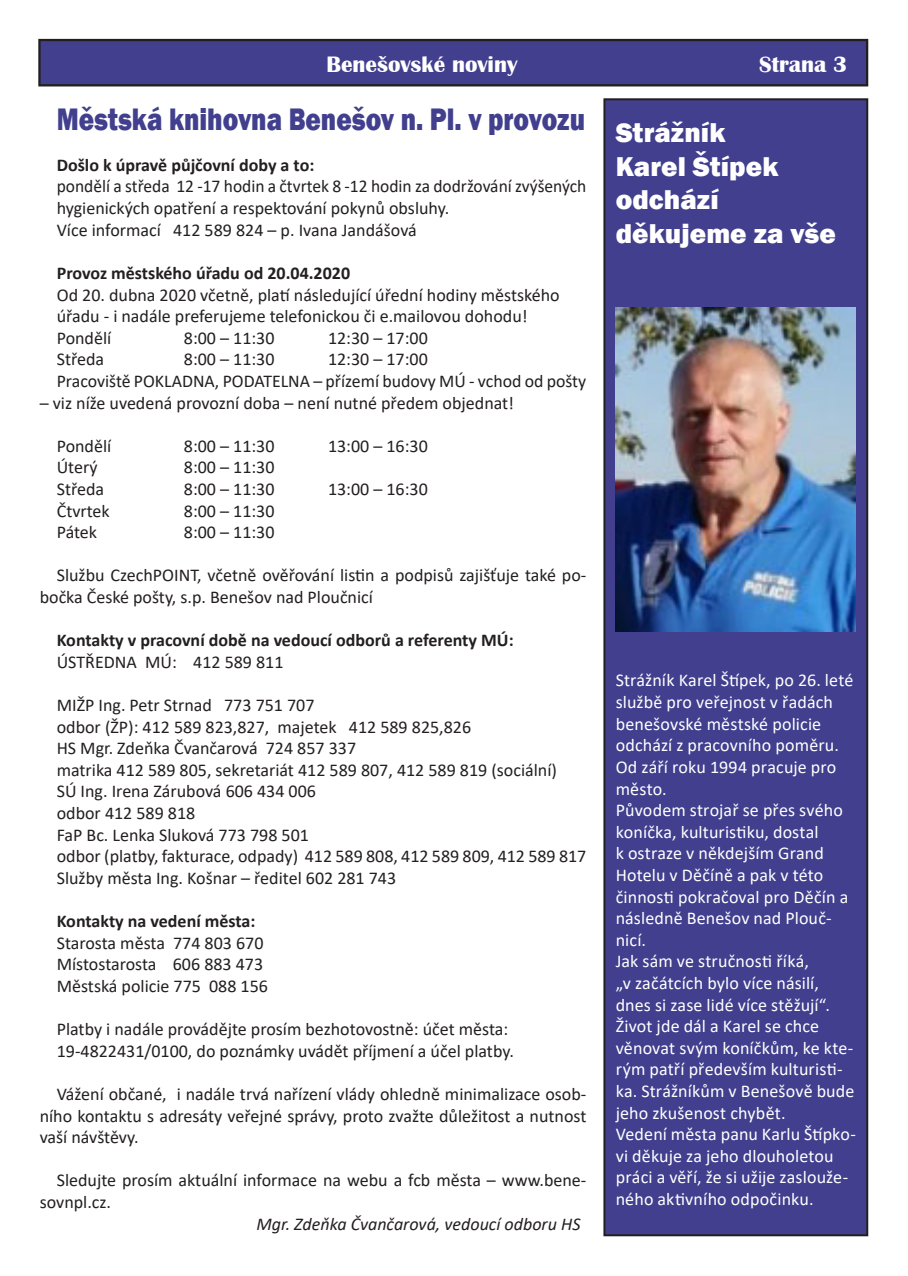
<style>
.page{position:relative;width:908px;height:1276px;background:#fff}
.page>*{position:absolute;margin:0;border:0;box-sizing:border-box;transform-origin:0 0}
.noviny{font:800 32px "Franklin Gothic";color:#413f8e;scale:.82 1}
.Titulek_do_sloupku{font:800 28px "Franklin Gothic";letter-spacing:.005em;color:#fff}
.hlavička{font:700 23px "Britannic";color:#fff}
.noviny-2{font:18px/21.6px "Calibri";color:#231f20}
.noviny_bílé_písmo{font:18px/21.6px "Calibri";letter-spacing:.01em;color:#fff}
.noviny-3{font:700 18px "Calibri";color:#231f20}
.noviny-4{font:italic 18px "Calibri";color:#231f20}
</style>
<div class="page">
<div style="left:39px;top:40px;width:827px;height:45px;background:#413f8e"></div>
<div style="left:38px;top:39px;width:829px;height:47px;border:2px solid #231f20"></div>
<div style="left:604px;top:99px;width:262px;height:1136px;background:#413f8e"></div>
<div style="left:603px;top:98px;width:264px;height:1138px;border:2px solid #231f20"></div>
<img style="left:615px;top:307px;width:240px;height:324px">
<p class="hlavička" style="left:326px;top:51px;width:192px">Benešovské noviny</p>
<p class="hlavička" style="left:758px;top:51px;width:90px">Strana 3</p>
<p class="noviny" style="left:57px;top:99px;width:645px">Městská knihovna Benešov n. Pl. v provozu</p>
<p class="noviny-3" style="left:57px;top:152px;width:259px">Došlo k úpravě půjčovní doby a to:</p>
<p class="noviny-2" style="left:57px;top:175px;width:531px">pondělí a středa 12 -17 hodin a čtvrtek 8 -12 hodin za dodržování zvýšených</p>
<p class="noviny-2" style="left:57px;top:197px;width:394px">hygienických opatření a respektování pokynů obsluhy.</p>
<p class="noviny-2" style="left:57px;top:218px;width:361px">Více informací 412 589 824 – p. Ivana Jandášová</p>
<p class="noviny-3" style="left:57px;top:260px;width:295px">Provoz městského úřadu od 20.04.2020</p>
<p class="noviny-2" style="left:57px;top:283px;width:504px">Od 20. dubna 2020 včetně, platí následující úřední hodiny městského</p>
<p class="noviny-2" style="left:57px;top:305px;width:472px">úřadu - i nadále preferujeme telefonickou či e.mailovou dohodu!</p>
<p class="noviny-2" style="left:57px;top:326px;width:56px">Pondělí</p>
<p class="noviny-2" style="left:184px;top:326px;width:92px">8:00 – 11:30</p>
<p class="noviny-2" style="left:328px;top:326px;width:101px">12:30 – 17:00</p>
<p class="noviny-2" style="left:57px;top:348px;width:49px">Středa</p>
<p class="noviny-2" style="left:184px;top:348px;width:92px">8:00 – 11:30</p>
<p class="noviny-2" style="left:328px;top:348px;width:101px">12:30 – 17:00</p>
<p class="noviny-2" style="left:57px;top:370px;width:531px">Pracoviště POKLADNA, PODATELNA – přízemí budovy MÚ - vchod od pošty</p>
<p class="noviny-2" style="left:40px;top:391px;width:475px">– viz níže uvedená provozní doba – není nutné předem objednat!</p>
<p class="noviny-2" style="left:57px;top:434px;width:56px">Pondělí</p>
<p class="noviny-2" style="left:184px;top:434px;width:92px">8:00 – 11:30</p>
<p class="noviny-2" style="left:328px;top:434px;width:101px">13:00 – 16:30</p>
<p class="noviny-2" style="left:57px;top:456px;width:42px">Úterý</p>
<p class="noviny-2" style="left:184px;top:456px;width:92px">8:00 – 11:30</p>
<p class="noviny-2" style="left:57px;top:478px;width:49px">Středa</p>
<p class="noviny-2" style="left:184px;top:478px;width:92px">8:00 – 11:30</p>
<p class="noviny-2" style="left:328px;top:478px;width:101px">13:00 – 16:30</p>
<p class="noviny-2" style="left:57px;top:499px;width:55px">Čtvrtek</p>
<p class="noviny-2" style="left:184px;top:499px;width:92px">8:00 – 11:30</p>
<p class="noviny-2" style="left:57px;top:521px;width:42px">Pátek</p>
<p class="noviny-2" style="left:184px;top:521px;width:92px">8:00 – 11:30</p>
<p class="noviny-2" style="left:40px;top:564px;width:548px;text-indent:17px">Službu CzechPOINT, včetně ověřování listin a podpisů zajišťuje také po&shy;bočka České pošty, s.p. Benešov nad Ploučnicí</p>
<p class="noviny-3" style="left:57px;top:627px;width:458px">Kontakty v pracovní době na vedoucí odborů a referenty MÚ:</p>
<p class="noviny-2" style="left:57px;top:650px;width:228px">ÚSTŘEDNA MÚ: 412 589 811</p>
<p class="noviny-2" style="left:57px;top:694px;width:259px">MIŽP Ing. Petr Strnad 773 751 707</p>
<p class="noviny-2" style="left:57px;top:715px;width:416px">odbor (ŽP): 412 589 823,827, majetek 412 589 825,826</p>
<p class="noviny-2" style="left:57px;top:737px;width:301px">HS Mgr. Zdeňka Čvančarová 724 857 337</p>
<p class="noviny-2" style="left:57px;top:758px;width:501px">matrika 412 589 805, sekretariát 412 589 807, 412 589 819 (sociální)</p>
<p class="noviny-2" style="left:57px;top:780px;width:261px">SÚ Ing. Irena Zárubová 606 434 006</p>
<p class="noviny-2" style="left:57px;top:802px;width:140px">odbor 412 589 818</p>
<p class="noviny-2" style="left:57px;top:823px;width:254px">FaP Bc. Lenka Sluková 773 798 501</p>
<p class="noviny-2" style="left:57px;top:845px;width:531px">odbor (platby, fakturace, odpady) 412 589 808, 412 589 809, 412 589 817</p>
<p class="noviny-2" style="left:57px;top:866px;width:341px">Služby města Ing. Košnar – ředitel 602 281 743</p>
<p class="noviny-3" style="left:57px;top:908px;width:200px">Kontakty na vedení města:</p>
<p class="noviny-2" style="left:57px;top:931px;width:208px">Starosta města 774 803 670</p>
<p class="noviny-2" style="left:57px;top:953px;width:208px">Místostarosta 606 883 473</p>
<p class="noviny-2" style="left:57px;top:974px;width:213px">Městská policie 775 088 156</p>
<p class="noviny-2" style="left:57px;top:1018px;width:453px">Platby i nadále provádějte prosím bezhotovostně: účet města:</p>
<p class="noviny-2" style="left:57px;top:1039px;width:458px">19-4822431/0100, do poznámky uvádět příjmení a účel platby.</p>
<p class="noviny-2" style="left:40px;top:1082px;width:548px;text-align:justify;text-indent:17px">Vážení občané, i nadále trvá nařízení vlády ohledně minimalizace osob&shy;ního kontaktu s adresáty veřejné správy, proto zvažte důležitost a nutnost vaší návštěvy.</p>
<p class="noviny-2" style="left:40px;top:1169px;width:548px;text-indent:17px">Sledujte prosím aktuální informace na webu a fcb města – www.bene&shy;sovnpl.cz.</p>
<p class="noviny-4" style="left:256px;top:1211px;width:325px">Mgr. Zdeňka Čvančarová, vedoucí odboru HS</p>
<p class="Titulek_do_sloupku" style="left:615px;top:115px;width:111px">Strážník</p>
<p class="Titulek_do_sloupku" style="left:615px;top:148px;width:164px">Karel Štípek</p>
<p class="Titulek_do_sloupku" style="left:615px;top:182px;width:104px">odchází</p>
<p class="Titulek_do_sloupku" style="left:615px;top:215px;width:221px">děkujeme za vše</p>
<p class="noviny_bílé_písmo" style="left:615px;top:669px;width:239px">Strážník Karel Štípek, po 26. leté službě pro veřejnost v řadách benešovské městské policie odchází z pracovního poměru.</p>
<p class="noviny_bílé_písmo" style="left:615px;top:755px;width:222px">Od září roku 1994 pracuje pro město.</p>
<p class="noviny_bílé_písmo" style="left:615px;top:799px;width:234px">Původem strojař se přes svého koníčka, kulturistiku, dostal<br>k ostraze v někdejším Grand<br>Hotelu v Děčíně a pak v této činnosti pokračoval pro Děčín a následně Benešov nad Plouč&shy;nicí.</p>
<p class="noviny_bílé_písmo" style="left:615px;top:950px;width:240px">Jak sám ve stručnosti říká,<br>„v začátcích bylo více násilí, dnes si zase lidé více stěžují“.<br>Život jde dál a Karel se chce věnovat svým koníčkům, ke kte&shy;rým patří především kulturisti&shy;ka. Strážníkům v Benešově bude jeho zkušenost chybět.</p>
<p class="noviny_bílé_písmo" style="left:615px;top:1123px;width:241px">Vedení města panu Karlu Štípko&shy;vi děkuje za jeho dlouholetou práci a věří, že si užije zaslouže&shy;ného aktivního odpočinku.</p>
</div>
